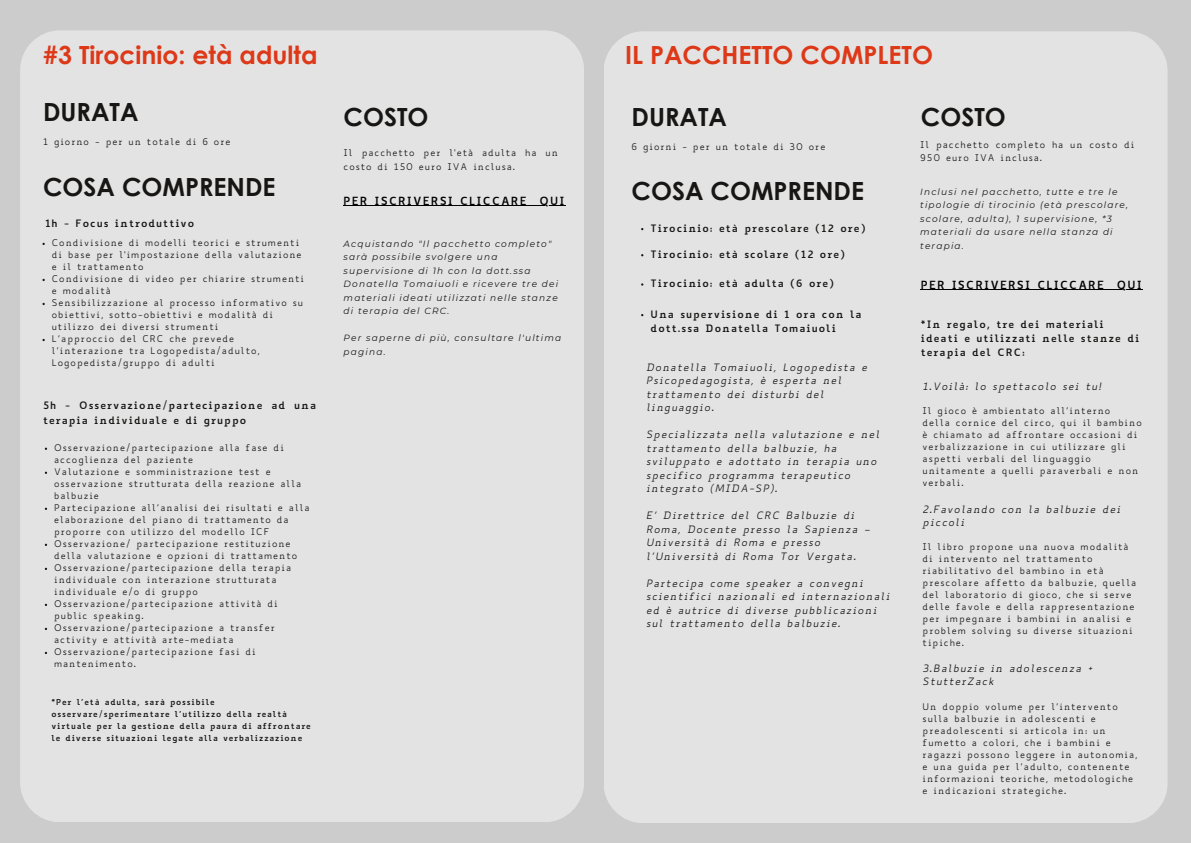
<style>
.page{position:relative;width:1191px;height:843px;background:#fff}
.page>*{position:absolute;margin:0;border:0;box-sizing:border-box;transform-origin:0 0}
.t1{font:700 25px "Century Gothic";color:#171615}
.t2{font:700 25px "Century Gothic";color:#dd3818}
.t3{font:700 11px "Biancoenero";letter-spacing:.105em;color:#000}
.t4{font:italic 10px/13.5px "Biancoenero";letter-spacing:.11em;color:#171615}
.t5{font:700 10px/14.2px "Biancoenero";letter-spacing:.105em;color:#171615}
.t6{font:9px/12px "Biancoenero";letter-spacing:.11em;color:#171615}
.t7{font:italic 9px/13.5px "Montserrat";letter-spacing:.13em;color:#171615}
.t8{font:700 8px/12px "Biancoenero";letter-spacing:.105em;color:#171615}
</style>
<div class="page">
<div style="left:0;top:0;width:1190px;height:842px;background:#cbcccb"></div>
<div style="left:603px;top:31px;width:564px;height:791px;background:#e3e3e3;border-radius:40px"></div>
<div style="left:20px;top:30px;width:564px;height:791px;background:#e3e3e3;border-radius:40px"></div>
<hr style="left:343px;top:205px;width:184px;height:1px;background:#000">
<svg style="left:527px;top:205px;width:38px;height:1px"></svg>
<hr style="left:920px;top:289px;width:184px;height:1px;background:#000">
<svg style="left:1104px;top:289px;width:38px;height:1px"></svg>
<p class="t2" style="left:43px;top:39px;width:276px">#3 Tirocinio: età adulta</p>
<p class="t1" style="left:43px;top:96px;width:97px">DURATA</p>
<h1 class="t6" style="left:43px;top:137px;width:189px">1 giorno - per un totale di 6 ore</h1>
<p class="t1" style="left:43px;top:171px;width:234px">COSA COMPRENDE</p>
<h6 class="t5" style="left:45px;top:218px;width:151px">1h - Focus introduttivo</h6>
<h1 class="t6" style="left:52px;top:238px;width:251px">Condivisione di modelli teorici e strumenti di base per l'impostazione della valutazione e il trattamento</h1>
<h4 class="t6" style="left:52px;top:274px;width:254px">Condivisione di video per chiarire strumenti e modalità</h4>
<p class="t6" style="left:52px;top:298px;width:253px">Sensibilizzazione al processo informativo su obiettivi, sotto-obiettivi e modalità di utilizzo dei diversi strumenti</p>
<p class="t6" style="left:52px;top:334px;width:209px">L’approccio del CRC che prevede l’interazione tra Logopedista/adulto,<br>Logopedista/gruppo di adulti</p>
<p class="t5" style="left:43px;top:399px;width:274px">5h - Osservazione/partecipazione ad una terapia individuale e di gruppo</p>
<h1 class="t6" style="left:54px;top:442px;width:231px">Osservazione/partecipazione alla fase di accoglienza del paziente</h1>
<h6 class="t6" style="left:54px;top:466px;width:248px">Valutazione e somministrazione test e osservazione strutturata della reazione alla balbuzie</h6>
<h3 class="t6" style="left:54px;top:502px;width:257px">Partecipazione all’analisi dei risultati e alla elaborazione del piano di trattamento da proporre con utilizzo del modello ICF</h3>
<h6 class="t6" style="left:54px;top:538px;width:244px">Osservazione/ partecipazione restituzione della valutazione e opzioni di trattamento</h6>
<h6 class="t6" style="left:54px;top:562px;width:239px">Osservazione/partecipazione della terapia individuale con interazione strutturata individuale e/o di gruppo</h6>
<h4 class="t6" style="left:54px;top:598px;width:225px">Osservazione/partecipazione attività di public speaking.</h4>
<p class="t6" style="left:54px;top:622px;width:222px">Osservazione/partecipazione a transfer activity e attività arte-mediata</p>
<p class="t6" style="left:54px;top:646px;width:203px">Osservazione/partecipazione fasi di mantenimento.</p>
<p class="t8" style="left:51px;top:696px;width:261px">*Per l’età adulta, sarà possibile osservare/sperimentare l’utilizzo della realtà virtuale per la gestione della paura di affrontare le diverse situazioni legate alla verbalizzazione</p>
<p class="t1" style="left:343px;top:100px;width:86px">COSTO</p>
<p class="t6" style="left:343px;top:147px;width:216px;line-height:13.5px">Il pacchetto per l'età adulta ha un costo di 150 euro IVA inclusa.</p>
<p class="t3" style="left:343px;top:196px;width:184px">PER ISCRIVERSI CLICCARE</p>
<p class="t3" style="left:539px;top:196px;width:26px">QUI</p>
<h5 class="t7" style="left:343px;top:237px;width:216px">Acquistando "Il pacchetto completo" sarà possibile svolgere una supervisione di 1h con la dott.ssa Donatella Tomaiuoli e ricevere tre dei materiali ideati utilizzati nelle stanze di terapia del CRC.</h5>
<h6 class="t7" style="left:343px;top:331px;width:219px">Per saperne di più, consultare l'ultima pagina.</h6>
<h2 class="t2" style="left:625px;top:39px;width:309px">IL PACCHETTO COMPLETO</h2>
<h6 class="t1" style="left:920px;top:100px;width:86px">COSTO</h6>
<h1 class="t6" style="left:920px;top:139px;width:216px;line-height:13.5px">Il pacchetto completo ha un costo di<br>950 euro IVA inclusa.</h1>
<p class="t7" style="left:920px;top:185px;width:209px">Inclusi nel pacchetto, tutte e tre le tipologie di tirocinio (età prescolare, scolare, adulta), 1 supervisione, *3 materiali da usare nella stanza di terapia.</p>
<p class="t3" style="left:920px;top:280px;width:184px">PER ISCRIVERSI CLICCARE</p>
<h1 class="t3" style="left:1116px;top:280px;width:26px">QUI</h1>
<h6 class="t1" style="left:631px;top:100px;width:97px">DURATA</h6>
<h1 class="t6" style="left:631px;top:141px;width:195px">6 giorni - per un totale di 30 ore</h1>
<h6 class="t1" style="left:631px;top:175px;width:234px">COSA COMPRENDE</h6>
<h1 class="t5" style="left:650px;top:222px;width:216px">Tirocinio: età prescolare (12 ore)</h1>
<p class="t5" style="left:650px;top:248px;width:196px">Tirocinio: età scolare (12 ore)</p>
<h4 class="t5" style="left:650px;top:277px;width:185px">Tirocinio: età adulta (6 ore)</h4>
<h5 class="t5" style="left:650px;top:308px;width:212px">Una supervisione di 1 ora con la dott.ssa Donatella Tomaiuoli</h5>
<h6 class="t5" style="left:920px;top:318px;width:220px">*In regalo, tre dei materiali ideati e utilizzati nelle stanze di terapia del CRC:</h6>
<h5 class="t4" style="left:646px;top:361px;width:222px">Donatella Tomaiuoli, Logopedista e<br>Psicopedagogista, è esperta nel trattamento dei disturbi del linguaggio.</h5>
<h6 class="t4" style="left:646px;top:429px;width:235px">Specializzata nella valutazione e nel trattamento della balbuzie, ha sviluppato e adottato in terapia uno specifico programma terapeutico integrato (MIDA-SP).</h6>
<p class="t4" style="left:646px;top:510px;width:225px">E’ Direttrice del CRC Balbuzie di<br>Roma, Docente presso la Sapienza –<br>Università di Roma e presso l’Università di Roma Tor Vergata.</p>
<p class="t4" style="left:646px;top:577px;width:245px">Partecipa come speaker a convegni scientifici nazionali ed internazionali ed è autrice di diverse pubblicazioni sul trattamento della balbuzie.</p>
<h3 class="t4" style="left:922px;top:380px;width:180px">1.Voilà: lo spettacolo sei tu!</h3>
<p class="t6" style="left:922px;top:405px;width:221px">Il gioco è ambientato all’interno<br>della cornice del circo, qui il bambino è chiamato ad affrontare occasioni di verbalizzazione in cui utilizzare gli aspetti verbali del linguaggio unitamente a quelli paraverbali e non verbali.</p>
<h5 class="t4" style="left:922px;top:503px;width:199px">2.Favolando con la balbuzie dei piccoli</h5>
<h5 class="t6" style="left:922px;top:542px;width:215px">Il libro propone una nuova modalità di intervento nel trattamento riabilitativo del bambino in età prescolare affetto da balbuzie, quella del laboratorio di gioco, che si serve delle favole e della rappresentazione per impegnare i bambini in analisi e problem solving su diverse situazioni tipiche.</h5>
<h5 class="t4" style="left:922px;top:662px;width:171px">3.Balbuzie in adolescenza +<br>StutterZack</h5>
<h5 class="t6" style="left:922px;top:701px;width:216px">Un doppio volume per l’intervento sulla balbuzie in adolescenti e preadolescenti si articola in: un fumetto a colori, che i bambini e ragazzi possono leggere in autonomia, e una guida per l’adulto, contenente informazioni teoriche, metodologiche e indicazioni strategiche.</h5>
</div>
